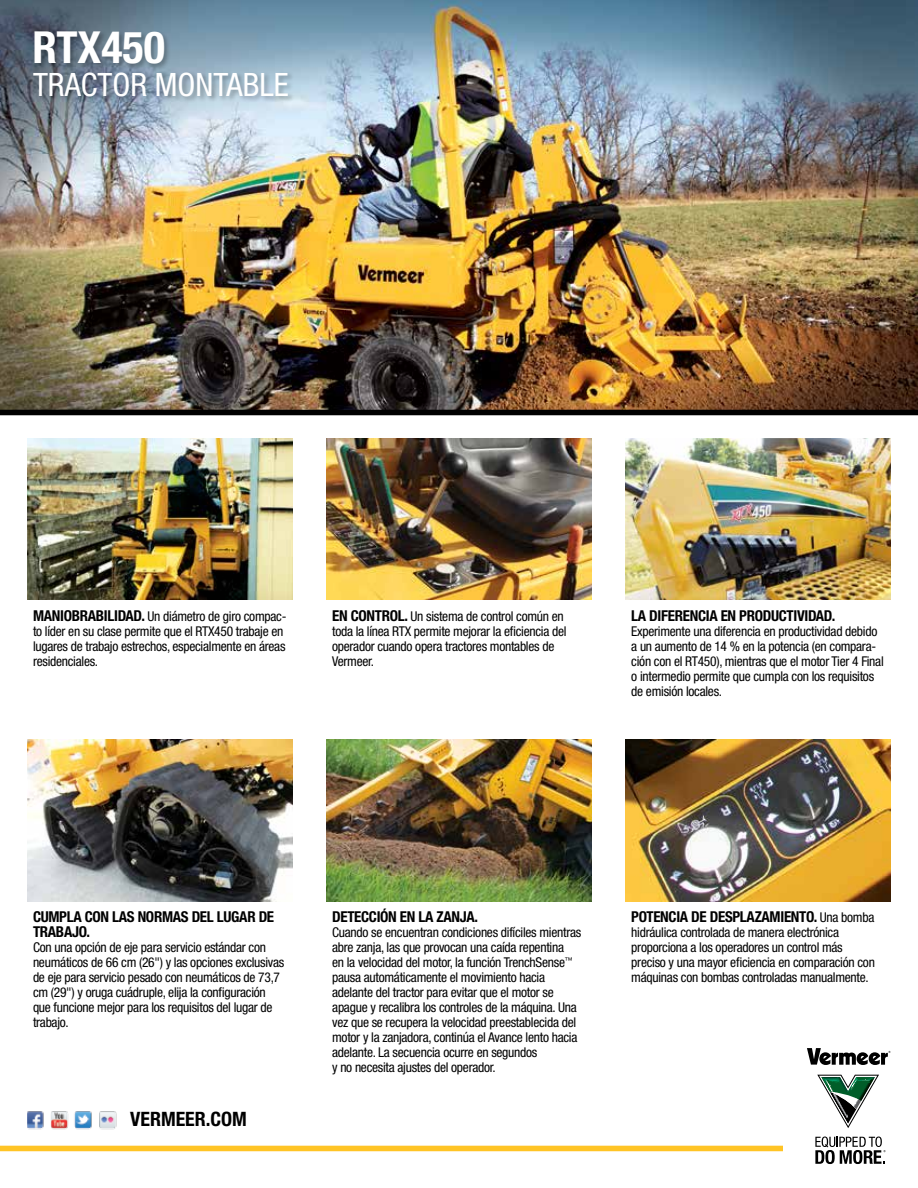
<style>
.page{position:relative;width:918px;height:1188px;background:#fff}
.page>*{position:absolute;margin:0;border:0;box-sizing:border-box;transform-origin:0 0}
.t1{font:700 condensed 44.25px "Helvetica Neue LT Std";color:#fff}
.t2{font:condensed 32.25px "Helvetica Neue LT Std";color:#fff}
.t3{font:700 condensed 19.8px "Helvetica Neue LT Std";color:#000}
.t4{font:700 condensed 15px/15px "Helvetica Neue LT Std";letter-spacing:-.02em;color:#000}
.t5{font:condensed 13.5px/15px "Helvetica Neue LT Std";letter-spacing:-.02em;color:#000}
.s1{font-weight:700;font-size:15px}
.s2{font-weight:400;font-size:13.5px}
</style>
<div class="page">
<img style="left:27px;top:438px;width:266px;height:161px">
<img style="left:326px;top:438px;width:266px;height:161px">
<img style="left:625px;top:438px;width:266px;height:161px">
<img style="left:27px;top:740px;width:266px;height:161px">
<img style="left:326px;top:740px;width:266px;height:161px">
<img style="left:625px;top:740px;width:266px;height:161px">
<img style="left:0;top:0;width:918px;height:410px">
<div style="left:0;top:410px;width:918px;height:5px;background:#000"></div>
<svg style="left:807px;top:1048px;width:83px;height:17px"></svg>
<svg style="left:815px;top:1137px;width:71px;height:27px"></svg>
<svg style="left:817px;top:1075px;width:62px;height:53px"></svg>
<img style="left:27px;top:1111px;width:90px;height:19px">
<div style="left:0;top:1146px;width:783px;height:5px;background:#ffc425"></div>
<div style="left:32px;top:30px;width:264px;height:73px;background:#000;opacity:.3"></div>
<h1 class="t1" style="left:33px;top:21px;width:134px">RTX450</h1>
<h2 class="t2" style="left:33px;top:65px;width:257px">TRACTOR MONTABLE</h2>
<p class="t5" style="left:33px;top:608px;width:255px"><span class="s1">MANIOBRABILIDAD.</span> Un diámetro de giro compac&shy;to líder en su clase permite que el RTX450 trabaje en lugares de trabajo estrechos, especialmente en áreas residenciales.</p>
<p class="t5" style="left:332px;top:608px;width:236px"><span class="s1">EN CONTROL.</span> Un sistema de control común en toda la línea RTX permite mejorar la eficiencia del operador cuando opera tractores montables de Vermeer.</p>
<p class="t4" style="left:631px;top:608px;width:206px">LA DIFERENCIA EN PRODUCTIVIDAD.</p>
<p class="t5" style="left:631px;top:623px;width:254px">Experimente una diferencia en productividad debido a un aumento de 14 % en la potencia (en compara&shy;ción con el RT450), mientras que el motor Tier 4 Final o intermedio permite que cumpla con los requisitos de emisión locales.</p>
<p class="t4" style="left:33px;top:909px;width:243px">CUMPLA CON LAS NORMAS DEL LUGAR DE<br>TRABAJO.</p>
<p class="t5" style="left:33px;top:940px;width:253px">Con una opción de eje para servicio estándar con neumáticos de 66 cm (26") y las opciones exclusivas de eje para servicio pesado con neumáticos de 73,7 cm (29") y oruga cuádruple, elija la configuración que funcione mejor para los requisitos del lugar de trabajo.</p>
<h3 class="t3" style="left:130px;top:1107px;width:118px">VERMEER.COM</h3>
<p class="t4" style="left:332px;top:909px;width:147px">DETECCIÓN EN LA ZANJA.</p>
<p class="t5" style="left:332px;top:925px;width:251px">Cuando se encuentran condiciones difíciles mientras abre zanja, las que provocan una caída repentina<br>en la velocidad del motor, la función TrenchSense<sup>™ </sup>pausa automáticamente el movimiento hacia adelante del tractor para evitar que el motor se apague y recalibra los controles de la máquina. Una vez que se recupera la velocidad preestablecida del motor y la zanjadora, continúa el Avance lento hacia adelante. La secuencia ocurre en segundos<br>y no necesita ajustes del operador.</p>
<p class="t4" style="left:631px;top:909px;width:245px">POTENCIA DE DESPLAZAMIENTO. <span class="s2">Una bomba</span></p>
<p class="t5" style="left:631px;top:925px;width:245px">hidráulica controlada de manera electrónica proporciona a los operadores un control más preciso y una mayor eficiencia en comparación con máquinas con bombas controladas manualmente.</p>
</div>
